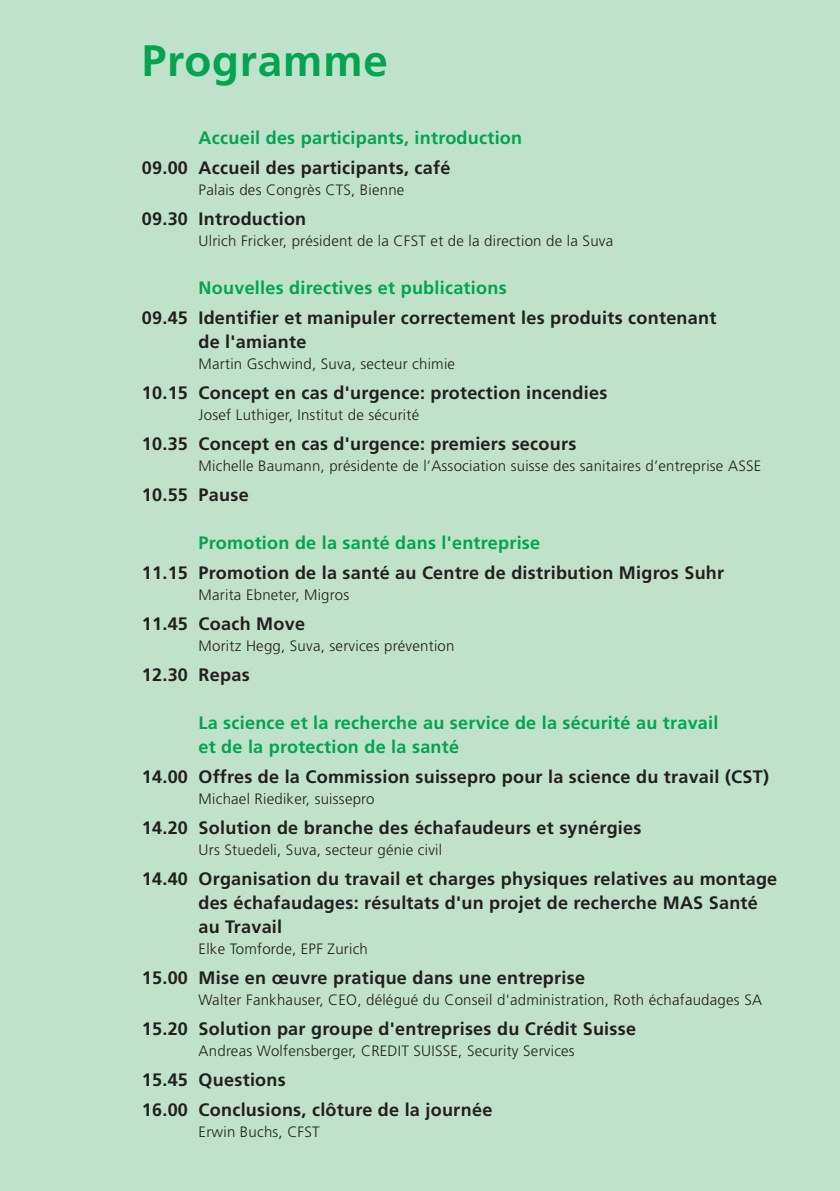
<style>
.page{position:relative;width:840px;height:1191px;background:#fff}
.page>*{position:absolute;margin:0;border:0;box-sizing:border-box;transform-origin:0 0}
.t1{font:700 44px "Frutiger";letter-spacing:.02em;color:#00a54f}
.t2{font:700 18px/24px "Frutiger";letter-spacing:.015em;color:#231f20}
.t3{font:700 18px/24px "Frutiger";letter-spacing:.015em;color:#00a54f}
.t4{font:300 15px "Frutiger";letter-spacing:.015em;color:#231f20}
</style>
<div class="page">
<div style="left:0;top:0;width:839px;height:1191px;background:#c0e2ca"></div>
<h1 class="t1" style="left:142px;top:43px;width:247px">Programme</h1>
<p class="t3" style="left:198px;top:127px;width:325px">Accueil des participants, introduction</p>
<p class="t2" style="left:142px;top:157px;width:310px">09.00 Accueil des participants, café</p>
<p class="t4" style="left:198px;top:184px;width:207px">Palais des Congrès CTS, Bienne</p>
<p class="t2" style="left:142px;top:208px;width:166px">09.30 Introduction</p>
<p class="t4" style="left:198px;top:235px;width:416px">Ulrich Fricker, président de la CFST et de la direction de la Suva</p>
<p class="t3" style="left:198px;top:277px;width:309px">Nouvelles directives et publications</p>
<p class="t2" style="left:198px;top:307px;width:519px;text-indent:-56px">09.45 Identifier et manipuler correctement les produits contenant de l'amiante</p>
<p class="t4" style="left:198px;top:358px;width:258px">Martin Gschwind, Suva, secteur chimie</p>
<p class="t2" style="left:142px;top:382px;width:466px">10.15 Concept en cas d'urgence: protection incendies</p>
<p class="t4" style="left:198px;top:409px;width:222px">Josef Luthiger, Institut de sécurité</p>
<p class="t2" style="left:142px;top:433px;width:435px">10.35 Concept en cas d'urgence: premiers secours</p>
<p class="t4" style="left:198px;top:460px;width:564px">Michelle Baumann, présidente de l’Association suisse des sanitaires d’entreprise ASSE</p>
<p class="t2" style="left:142px;top:484px;width:108px">10.55 Pause</p>
<p class="t3" style="left:198px;top:532px;width:343px">Promotion de la santé dans l'entreprise</p>
<p class="t2" style="left:142px;top:562px;width:583px">11.15 Promotion de la santé au Centre de distribution Migros Suhr</p>
<p class="t4" style="left:198px;top:589px;width:152px">Marita Ebneter, Migros</p>
<p class="t2" style="left:142px;top:613px;width:165px">11.45 Coach Move</p>
<p class="t4" style="left:198px;top:640px;width:257px">Moritz Hegg, Suva, services prévention</p>
<p class="t2" style="left:142px;top:664px;width:109px">12.30 Repas</p>
<p class="t3" style="left:198px;top:712px;width:521px">La science et la recherche au service de la sécurité au travail et de la protection de la santé</p>
<p class="t2" style="left:142px;top:766px;width:628px">14.00 Offres de la Commission suissepro pour la science du travail (CST)</p>
<p class="t4" style="left:198px;top:793px;width:177px">Michael Riediker, suissepro</p>
<p class="t2" style="left:142px;top:817px;width:501px">14.20 Solution de branche des échafaudeurs et synérgies</p>
<p class="t4" style="left:198px;top:844px;width:245px">Urs Stuedeli, Suva, secteur génie civil</p>
<p class="t2" style="left:198px;top:868px;width:580px;text-indent:-57px">14.40 Organisation du travail et charges physiques relatives au montage des échafaudages: résultats d'un projet de recherche MAS Santé au Travail</p>
<p class="t4" style="left:198px;top:943px;width:171px">Elke Tomforde, EPF Zurich</p>
<p class="t2" style="left:142px;top:967px;width:444px">15.00 Mise en œuvre pratique dans une entreprise</p>
<p class="t4" style="left:198px;top:994px;width:565px">Walter Fankhauser, CEO, délégué du Conseil d'administration, Roth échafaudages SA</p>
<p class="t2" style="left:142px;top:1018px;width:495px">15.20 Solution par groupe d'entreprises du Crédit Suisse</p>
<p class="t4" style="left:198px;top:1045px;width:377px">Andreas Wolfensberger, CREDIT SUISSE, Security Services</p>
<p class="t2" style="left:142px;top:1066px;width:352px;line-height:30px">15.45 Questions<br>16.00 Conclusions, clôture de la journée</p>
<p class="t4" style="left:198px;top:1126px;width:122px">Erwin Buchs, CFST</p>
</div>
